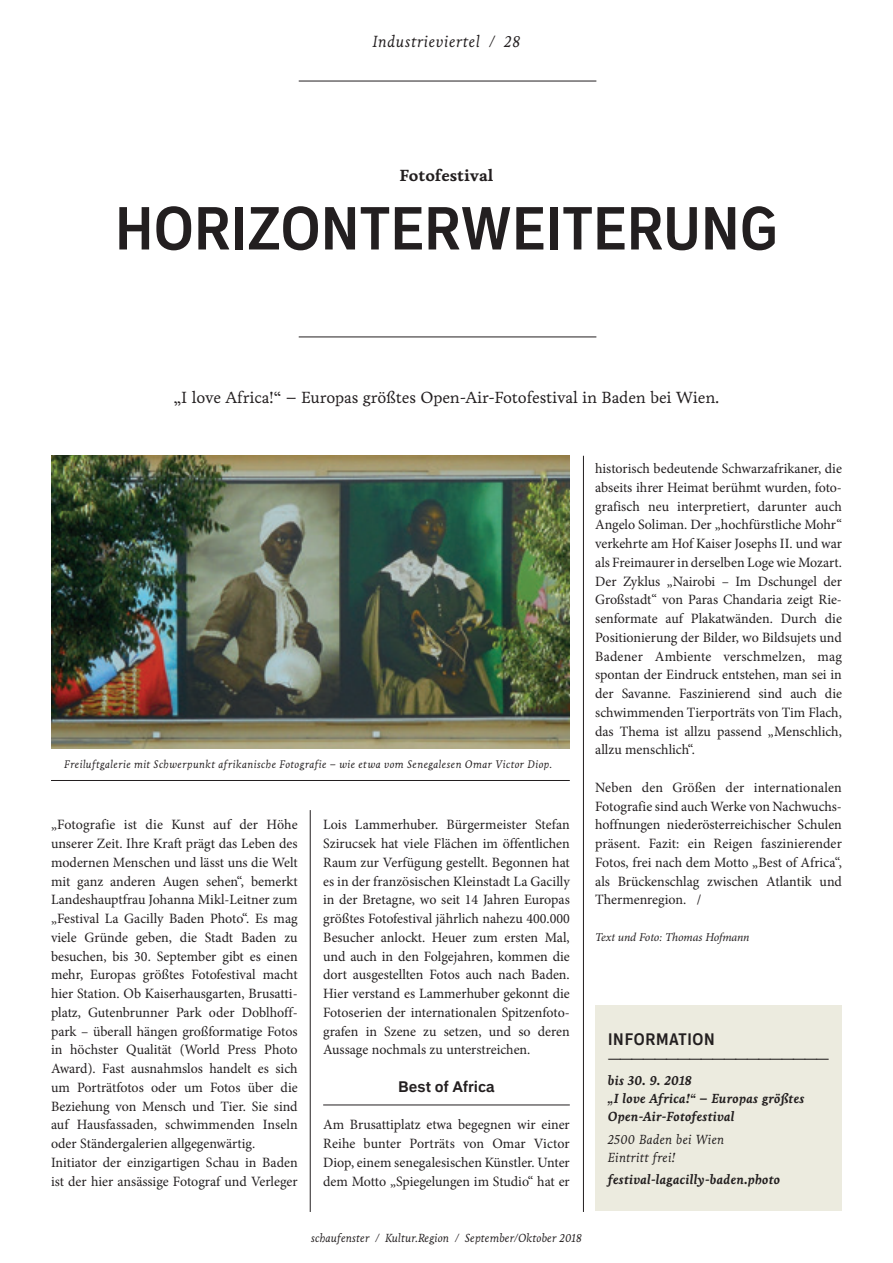
<style>
.page{position:relative;width:893px;height:1263px;background:#fff}
.page>*{position:absolute;margin:0;border:0;box-sizing:border-box;transform-origin:0 0}
.t1{font:700 condensed 60px "Embarcadero MVB Pro";letter-spacing:.005em;color:#231f20}
.t2{font:16.5px "Livory";letter-spacing:-.01em;color:#231f20}
.t3{font:italic 16.5px "Livory";letter-spacing:.03em;color:#231f20}
.t4{font:700 16.5px "Livory";color:#231f20}
.t5{font:700 condensed 16.5px "Embarcadero MVB Pro";letter-spacing:.04em;color:#231f20}
.t6{font:700 15.15px "Embarcadero MVB Pro";color:#231f20}
.t7{font:14.25px/18.8px "Minion Pro";color:#231f20;text-align:justify}
.t8{font:italic 700 13.5px/18px "Livory";letter-spacing:.01em;color:#231f20}
.t9{font:italic 13.5px/18px "Livory";letter-spacing:.01em;color:#231f20}
.t10{font:13.5px "Embarcadero MVB Pro";color:#231f20}
.t11{font:italic 12px "Livory";color:#231f20}
.t12{font:italic 12px "Minion Pro";letter-spacing:-.01em;color:#231f20}
.t13{font:italic 11.25px "Livory";letter-spacing:.025em;color:#231f20}
</style>
<div class="page">
<hr style="left:299px;top:81px;width:297px;height:1px;background:#231f20">
<hr style="left:299px;top:337px;width:297px;height:1px;background:#231f20">
<hr style="left:583px;top:456px;width:1px;height:756px;background:#231f20">
<hr style="left:310px;top:810px;width:1px;height:402px;background:#231f20">
<img style="left:51px;top:456px;width:519px;height:292px">
<hr style="left:51px;top:780px;width:519px;height:1px;background:#231f20">
<hr style="left:323px;top:1105px;width:247px;height:1px;background:#231f20">
<div style="left:595px;top:1005px;width:247px;height:206px;background:#ecebdf"></div>
<p class="t3" style="left:372px;top:31px;width:149px">Industrieviertel / 28</p>
<p class="t4" style="left:399px;top:166px;width:95px">Fotofestival</p>
<h1 class="t1" style="left:115px;top:186px;width:664px">HORIZONTERWEITERUNG</h1>
<p class="t2" style="left:174px;top:387px;width:547px">„I love Africa!“ – Europas größtes Open-Air-Fotofestival in Baden bei Wien.</p>
<p class="t13" style="left:64px;top:757px;width:489px">Freiluftgalerie mit Schwerpunkt afrikanische Fotografie – wie etwa vom Senegalesen Omar Victor Diop.</p>
<p class="t7" style="left:51px;top:815px;width:248px;text-align:left">„Fotografie ist die Kunst auf der Höhe unserer Zeit. Ihre Kraft prägt das Leben des modernen Menschen und lässt uns die Welt mit ganz anderen Augen sehen“, bemerkt Landeshauptfrau Johanna Mikl-Leitner zum „Festival La Gacilly Baden Photo“. Es mag viele Gründe geben, die Stadt Baden zu besuchen, bis 30. September gibt es einen mehr, Europas größtes Fotofestival macht hier Station. Ob Kaiserhausgarten, Brusatti&shy;platz, Gutenbrunner Park oder Doblhoff&shy;park – überall hängen großformatige Fotos in höchster Qualität (World Press Photo Award). Fast ausnahmslos handelt es sich um Porträtfotos oder um Fotos über die Beziehung von Mensch und Tier. Sie sind auf Hausfassaden, schwimmenden Inseln oder Ständergalerien allgegenwärtig.<br>Initiator der einzigartigen Schau in Baden ist der hier ansässige Fotograf und Verleger</p>
<p class="t7" style="left:323px;top:815px;width:248px">Lois Lammerhuber. Bürgermeister Stefan Szirucsek hat viele Flächen im öffentlichen Raum zur Verfügung gestellt. Begonnen hat es in der französischen Kleinstadt La Gacilly in der Bretagne, wo seit 14 Jahren Europas größtes Fotofestival jährlich nahezu 400.000<br>Besucher anlockt. Heuer zum ersten Mal, und auch in den Folgejahren, kommen die dort ausgestellten Fotos auch nach Baden.<br>Hier verstand es Lammerhuber gekonnt die Fotoserien der internationalen Spitzenfoto&shy;grafen in Szene zu setzen, und so deren Aussage nochmals zu unterstreichen.</p>
<p class="t6" style="left:398px;top:1076px;width:98px">Best of Africa</p>
<p class="t7" style="left:323px;top:1115px;width:248px">Am Brusattiplatz etwa begegnen wir einer Reihe bunter Porträts von Omar Victor Diop, einem senegalesischen Künstler. Unter dem Motto „Spiegelungen im Studio“ hat er</p>
<p class="t7" style="left:595px;top:459px;width:248px">historisch bedeutende Schwarzafrikaner, die abseits ihrer Heimat berühmt wurden, foto&shy;grafisch neu interpretiert, darunter auch Angelo Soliman. Der „hochfürstliche Mohr“ verkehrte am Hof Kaiser Josephs II. und war als Freimaurer in derselben Loge wie Mozart.<br>Der Zyklus „Nairobi – Im Dschungel der Großstadt“ von Paras Chandaria zeigt Rie&shy;senformate auf Plakatwänden. Durch die Positionierung der Bilder, wo Bildsujets und Badener Ambiente verschmelzen, mag spontan der Eindruck entstehen, man sei in der Savanne. Faszinierend sind auch die schwimmenden Tierporträts von Tim Flach, das Thema ist allzu passend „Menschlich, allzu menschlich“.</p>
<p class="t7" style="left:595px;top:778px;width:248px">Neben den Größen der internationalen Fotografie sind auch Werke von Nachwuchs&shy;hoffnungen niederösterreichischer Schulen präsent. Fazit: ein Reigen faszinierender Fotos, frei nach dem Motto „Best of Africa“, als Brückenschlag zwischen Atlantik und Thermenregion. /</p>
<p class="t12" style="left:595px;top:929px;width:156px">Text und Foto: Thomas Hofmann</p>
<p class="t5" style="left:608px;top:1027px;width:108px">INFORMATION</p>
<p class="t10" style="left:608px;top:1049px;width:223px">———————————————————</p>
<p class="t8" style="left:608px;top:1072px;width:198px">bis 30. 9. 2018<br>„I love Africa!“ – Europas größtes<br>Open-Air-Fotofestival</p>
<p class="t9" style="left:608px;top:1130px;width:118px">2500 Baden bei Wien<br>Eintritt frei!</p>
<p class="t8" style="left:608px;top:1170px;width:174px">festival-lagacilly-baden.photo</p>
<p class="t11" style="left:311px;top:1231px;width:272px">schaufenster / Kultur.Region / September/Oktober 2018</p>
</div>
